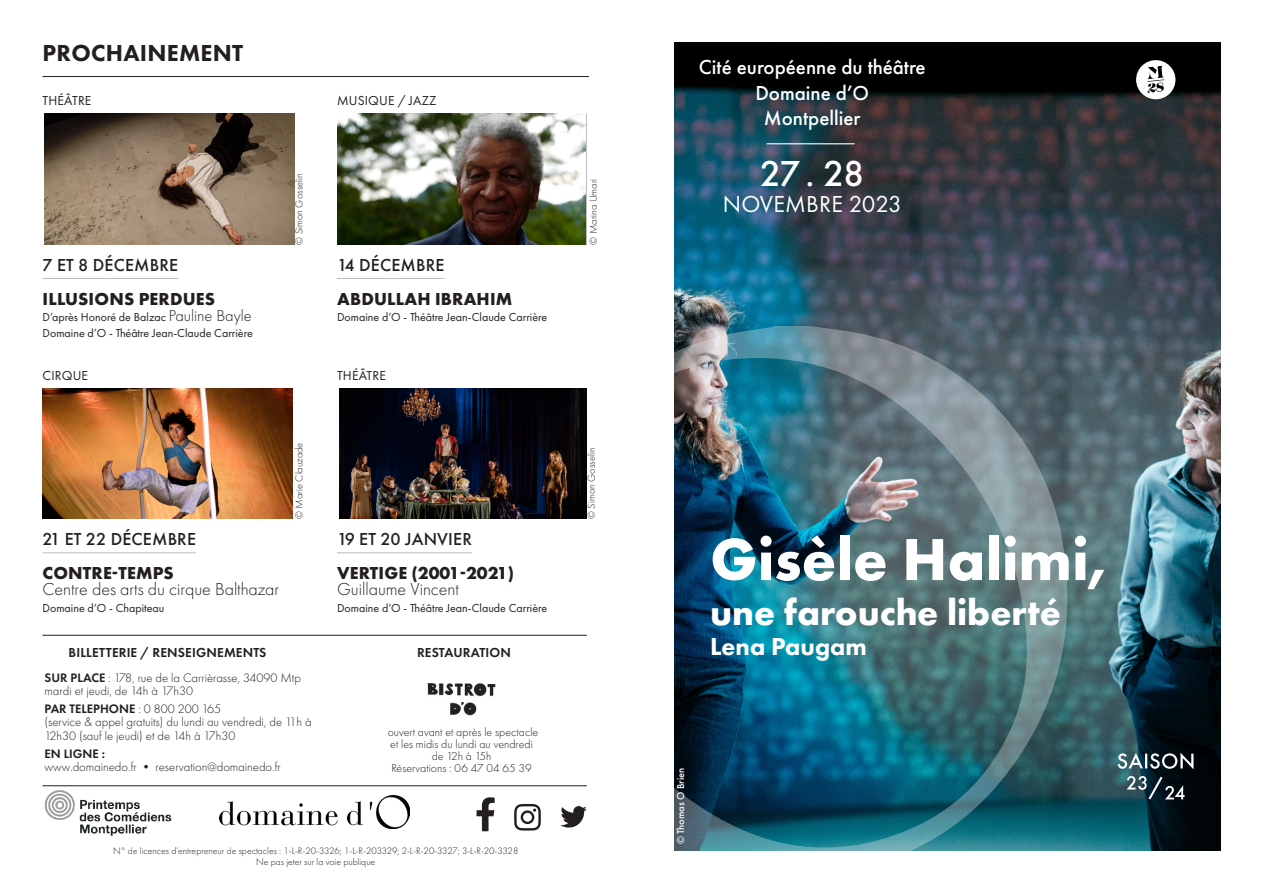
<style>
.page{position:relative;width:1263px;height:893px;background:#fff}
.page>*{position:absolute;margin:0;border:0;box-sizing:border-box;transform-origin:0 0}
.t1{font:700 61.5px "Futura PT";color:#fff}
.t2{font:700 37.5px "Futura PT";color:#fff}
.t3{font:500 37.5px "Futura PT";letter-spacing:-.015em;color:#fff}
.t4{font:800 25.5px "Futura PT";color:#fff}
.t5{font:800 24px "Futura PT";letter-spacing:.01em;color:#231f20}
.t6{font:24px "Futura PT";letter-spacing:.01em;color:#fff}
.t7{font:500 21px "Futura PT";color:#fff}
.t8{font:21px "Futura PT";color:#fff}
.t9{font:700 18px "Futura PT";letter-spacing:.01em;color:#231f20}
.t10{font:500 18px "Futura PT";letter-spacing:.01em;color:#231f20}
.t11{font:300 18px "Futura PT";color:#231f20}
.t12{font:600 13.5px "Futura PT";letter-spacing:.01em;color:#231f20}
.t13{font:13.5px "Futura PT";letter-spacing:.01em;color:#231f20}
.t14{font:300 12.75px/13.5px "Futura PT";color:#231f20}
.t15{font:600 12.75px "Futura PT";color:#231f20}
.t16{font:12px/15.6px "Futura PT";color:#231f20}
.t17{font:300 12px/12px "Futura PT";color:#231f20;text-align:center}
.t18{font:300 10.5px "Futura PT";color:#231f20}
.p4_Crédit_photo{font:500 10.5px "Futura PT";color:#fff}
.t19{font:300 9.75px/11.7px "Futura PT";color:#231f20;text-align:center}
.s1{font-weight:300;font-size:16.5px}
.s2{font-weight:600}
</style>
<div class="page">
<img style="left:42px;top:785px;width:157px;height:51px">
<hr style="left:43px;top:76px;width:546px;height:1px;background:#231f20">
<hr style="left:43px;top:785px;width:544px;height:1px;background:#231f20">
<img style="left:220px;top:795px;width:189px;height:34px">
<hr style="left:43px;top:278px;width:135px;height:1px;background:#bcbdc0">
<hr style="left:43px;top:552px;width:153px;height:1px;background:#bcbdc0">
<hr style="left:337px;top:278px;width:108px;height:1px;background:#bcbdc0">
<hr style="left:337px;top:552px;width:135px;height:1px;background:#bcbdc0">
<svg style="left:514px;top:804px;width:27px;height:26px"></svg>
<svg style="left:477px;top:797px;width:18px;height:34px"></svg>
<svg style="left:560px;top:806px;width:27px;height:22px"></svg>
<hr style="left:43px;top:635px;width:544px;height:1px;background:#231f20">
<img style="left:427px;top:683px;width:69px;height:33px">
<img style="left:339px;top:388px;width:248px;height:131px">
<img style="left:43px;top:388px;width:249px;height:131px">
<img style="left:45px;top:114px;width:249px;height:131px">
<img style="left:674px;top:43px;width:546px;height:807px">
<svg style="left:1126px;top:776px;width:58px;height:23px"></svg>
<svg style="left:1118px;top:725px;width:75px;height:44px;background:#2c3e45"></svg>
<hr style="left:766px;top:143px;width:89px;height:1px;background:#fff">
<img style="left:337px;top:114px;width:249px;height:130px">
<img style="left:674px;top:326px;width:395px;height:525px">
<svg style="left:1136px;top:60px;width:39px;height:39px"></svg>
<h3 class="t5" style="left:43px;top:38px;width:202px">PROCHAINEMENT</h3>
<p class="t13" style="left:43px;top:93px;width:50px">THÉÂTRE</p>
<p class="t13" style="left:337px;top:93px;width:101px">MUSIQUE / JAZZ</p>
<h3 class="t10" style="left:43px;top:254px;width:137px">7 ET 8 DÉCEMBRE</h3>
<h3 class="t9" style="left:43px;top:287px;width:174px">ILLUSIONS PERDUES</h3>
<p class="t16" style="left:43px;top:309px;width:212px">D’après Honoré de Balzac <span class="s1">Pauline Bayle<br></span>Domaine d’O - Théâtre Jean-Claude Carrière</p>
<p class="t13" style="left:43px;top:367px;width:47px">CIRQUE</p>
<p class="t18" style="left:293px;top:244px;width:73px;rotate:-90deg">© Simon Gosselin</p>
<h3 class="t10" style="left:337px;top:254px;width:109px">14 DÉCEMBRE</h3>
<h3 class="t9" style="left:337px;top:287px;width:177px">ABDULLAH IBRAHIM</h3>
<p class="t16" style="left:337px;top:309px;width:212px">Domaine d’O - Théâtre Jean-Claude Carrière</p>
<p class="t13" style="left:337px;top:367px;width:50px">THÉÂTRE</p>
<p class="t18" style="left:587px;top:244px;width:67px;rotate:-90deg">© Marina Umari</p>
<h3 class="t10" style="left:43px;top:528px;width:155px">21 ET 22 DÉCEMBRE</h3>
<h3 class="t9" style="left:43px;top:561px;width:133px">CONTRE-TEMPS</h3>
<h3 class="t11" style="left:43px;top:579px;width:238px">Centre des arts du cirque Balthazar</h3>
<p class="t16" style="left:43px;top:600px;width:124px">Domaine d’O - Chapiteau</p>
<p class="t18" style="left:293px;top:519px;width:78px;rotate:-90deg">© Marie Clauzade</p>
<p class="t18" style="left:585px;top:519px;width:73px;rotate:-90deg">© Simon Gosselin</p>
<h3 class="t10" style="left:337px;top:528px;width:136px">19 ET 20 JANVIER</h3>
<h3 class="t9" style="left:337px;top:561px;width:179px">VERTIGE (2001-2021)</h3>
<h3 class="t11" style="left:337px;top:579px;width:124px">Guillaume Vincent</h3>
<p class="t16" style="left:337px;top:600px;width:212px">Domaine d’O - Théâtre Jean-Claude Carrière</p>
<p class="t12" style="left:69px;top:644px;width:199px">BILLETTERIE / RENSEIGNEMENTS</p>
<p class="t12" style="left:417px;top:644px;width:95px">RESTAURATION</p>
<p class="t14" style="left:45px;top:671px;width:258px"><span class="s2">SUR PLACE</span> : 178, rue de la Carrièrasse, 34090 Mtp mardi et jeudi, de 14h à 17h30</p>
<p class="t14" style="left:45px;top:702px;width:268px"><span class="s2">PAR TELEPHONE</span> : 0 800 200 165<br>(service &amp; appel gratuits) du lundi au vendredi, de 11h à<br>12h30 (sauf le jeudi) et de 14h à 17h30</p>
<p class="t15" style="left:45px;top:745px;width:62px">EN LIGNE :</p>
<p class="t14" style="left:45px;top:760px;width:238px">www.domainedo.fr • reservation@domainedo.fr</p>
<p class="t17" style="left:388px;top:726px;width:152px">ouvert avant et après le spectacle et les midis du lundi au vendredi de 12h à 15h<br>Réservations : 06 47 04 65 39</p>
<p class="t19" style="left:113px;top:845px;width:407px">N° de licences d’entrepreneur de spectacles : 1-L-R-20-3326; 1-L-R-203329; 2-L-R-20-3327; 3-L-R-20-3328<br>Ne pas jeter sur la voie publique</p>
<p class="t7" style="left:699px;top:55px;width:228px">Cité européenne du théâtre</p>
<p class="t7" style="left:755px;top:80px;width:115px">Domaine d’O</p>
<p class="t7" style="left:764px;top:105px;width:98px">Montpellier</p>
<p class="t3" style="left:760px;top:151px;width:106px">27 . 28</p>
<p class="t6" style="left:723px;top:190px;width:181px">NOVEMBRE 2023</p>
<h3 class="t8" style="left:756px;top:107px;width:113px">Domain d’O</h3>
<h2 class="t3" style="left:763px;top:178px;width:99px">22.23</h2>
<h1 class="t1" style="left:710px;top:495px;width:329px">Une île flot-</h1>
<p class="t1" style="left:710px;top:520px;width:399px">Gisèle Halimi,</p>
<p class="t2" style="left:710px;top:588px;width:352px">une farouche liberté</p>
<p class="t4" style="left:710px;top:631px;width:158px">Lena Paugam</p>
<p class="p4_Crédit_photo" style="left:674px;top:844px;width:78px;rotate:-90deg">© Thomas O Brien</p>
</div>
